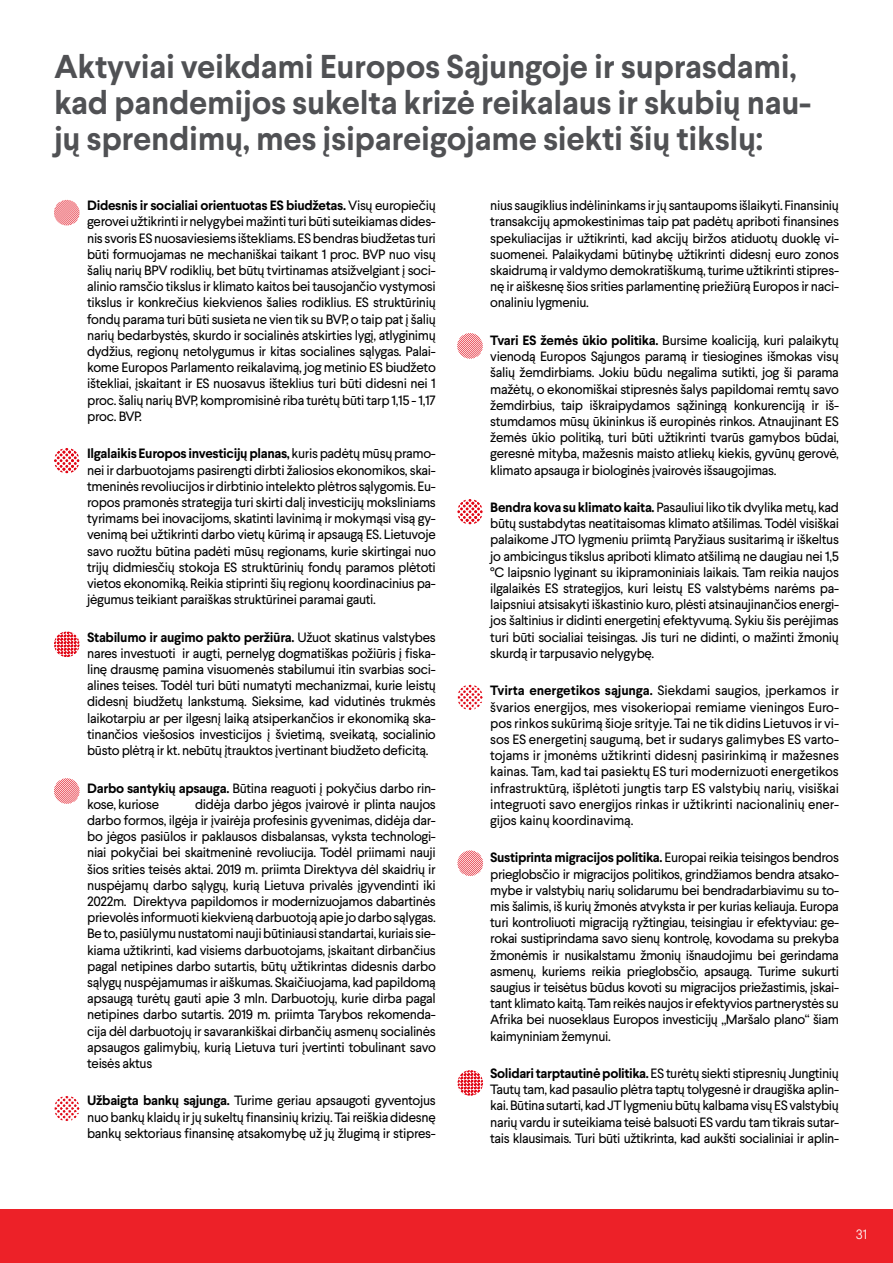
<style>
.page{position:relative;width:893px;height:1263px;background:#fff}
.page>*{position:absolute;margin:0;border:0;box-sizing:border-box;transform-origin:0 0}
.t1{font:700 33px/36px "Larsseit";letter-spacing:-.01em;color:#505154}
.t2{font:13.5px/16.2px "Larsseit";letter-spacing:-.025em;color:#000;text-align:justify}
.t3{font:300 13.5px "Larsseit";color:#fff}
.s1{font-weight:700}
</style>
<div class="page">
<div style="left:0;top:1209px;width:893px;height:54px;background:#ed2128"></div>
<svg style="left:54px;top:200px;width:26px;height:25px"></svg>
<svg style="left:457px;top:850px;width:26px;height:26px"></svg>
<svg style="left:457px;top:333px;width:26px;height:26px"></svg>
<svg style="left:54px;top:778px;width:26px;height:26px"></svg>
<svg style="left:54px;top:1096px;width:26px;height:25px"></svg>
<svg style="left:457px;top:685px;width:26px;height:25px"></svg>
<svg style="left:54px;top:631px;width:26px;height:26px"></svg>
<svg style="left:457px;top:1070px;width:26px;height:26px"></svg>
<svg style="left:457px;top:499px;width:26px;height:25px"></svg>
<svg style="left:54px;top:448px;width:26px;height:25px"></svg>
<h1 class="t1" style="left:54px;top:49px;width:759px">Aktyviai veikdami Europos Sąjungoje ir suprasdami, kad pandemijos sukelta krizė reikalaus ir skubių nau&shy;jų sprendimų, mes įsipareigojame siekti šių tikslų:</h1>
<p class="t2" style="left:87px;top:197px;width:350px"><span class="s1">Didesnis ir socialiai orientuotas ES biudžetas.</span> Visų europiečių gerovei užtikrinti ir nelygybei mažinti turi būti suteikiamas dides&shy;nis svoris ES nuosaviesiems ištekliams. ES bendras biudžetas turi būti formuojamas ne mechaniškai taikant 1 proc. BVP nuo visų šalių narių BPV rodiklių, bet būtų tvirtinamas atsižvelgiant į soci&shy;alinio ramsčio tikslus ir klimato kaitos bei tausojančio vystymosi tikslus ir konkrečius kiekvienos šalies rodiklius. ES struktūrinių fondų parama turi būti susieta ne vien tik su BVP, o taip pat į šalių narių bedarbystės, skurdo ir socialinės atskirties lygį, atlyginimų dydžius, regionų netolygumus ir kitas socialines sąlygas. Palai&shy;kome Europos Parlamento reikalavimą, jog metinio ES biudžeto ištekliai, įskaitant ir ES nuosavus išteklius turi būti didesni nei 1 proc. šalių narių BVP, kompromisinė riba turėtų būti tarp 1,15 - 1,17 proc. BVP.</p>
<p class="t2" style="left:87px;top:445px;width:350px"><span class="s1">Ilgalaikis Europos investicijų planas,</span> kuris padėtų mūsų pramo&shy;nei ir darbuotojams pasirengti dirbti žaliosios ekonomikos, skai&shy;tmeninės revoliucijos ir dirbtinio intelekto plėtros sąlygomis. Eu&shy;ropos pramonės strategija turi skirti dalį investicijų moksliniams tyrimams bei inovacijoms, skatinti lavinimą ir mokymąsi visą gy&shy;venimą bei užtikrinti darbo vietų kūrimą ir apsaugą ES. Lietuvoje savo ruožtu būtina padėti mūsų regionams, kurie skirtingai nuo trijų didmiesčių stokoja ES struktūrinių fondų paramos plėtoti vietos ekonomiką. Reikia stiprinti šių regionų koordinacinius pa&shy;jėgumus teikiant paraiškas struktūrinei paramai gauti.</p>
<p class="t2" style="left:87px;top:629px;width:350px"><span class="s1">Stabilumo ir augimo pakto peržiūra.</span> Užuot skatinus valstybes nares investuoti ir augti, pernelyg dogmatiškas požiūris į fiska&shy;linę drausmę pamina visuomenės stabilumui itin svarbias soci&shy;alines teises. Todėl turi būti numatyti mechanizmai, kurie leistų didesnį biudžetų lankstumą. Sieksime, kad vidutinės trukmės laikotarpiu ar per ilgesnį laiką atsiperkančios ir ekonomiką ska&shy;tinančios viešosios investicijos į švietimą, sveikatą, socialinio būsto plėtrą ir kt. nebūtų įtrauktos įvertinant biudžeto deficitą.</p>
<p class="t2" style="left:87px;top:780px;width:350px"><span class="s1">Darbo santykių apsauga.</span> Būtina reaguoti į pokyčius darbo rin&shy;kose, kuriose</p>
<p class="t2" style="left:87px;top:796px;width:350px;text-indent:108px">didėja darbo jėgos įvairovė ir plinta naujos darbo formos, ilgėja ir įvairėja profesinis gyvenimas, didėja dar&shy;bo jėgos pasiūlos ir paklausos disbalansas, vyksta technologi&shy;niai pokyčiai bei skaitmeninė revoliucija. Todėl priimami nauji šios srities teisės aktai. 2019 m. priimta Direktyva dėl skaidrių ir nuspėjamų darbo sąlygų, kurią Lietuva privalės įgyvendinti iki 2022m. Direktyva papildomos ir modernizuojamos dabartinės prievolės informuoti kiekvieną darbuotoją apie jo darbo sąlygas.<br>Be to, pasiūlymu nustatomi nauji būtiniausi standartai, kuriais sie&shy;kiama užtikrinti, kad visiems darbuotojams, įskaitant dirbančius pagal netipines darbo sutartis, būtų užtikrintas didesnis darbo sąlygų nuspėjamumas ir aiškumas. Skaičiuojama, kad papildomą apsaugą turėtų gauti apie 3 mln. Darbuotojų, kurie dirba pagal netipines darbo sutartis. 2019 m. priimta Tarybos rekomenda&shy;cija dėl darbuotojų ir savarankiškai dirbančių asmenų socialinės apsaugos galimybių, kurią Lietuva turi įvertinti tobulinant savo teisės aktus</p>
<p class="t2" style="left:87px;top:1092px;width:350px"><span class="s1">Užbaigta bankų sąjunga.</span> Turime geriau apsaugoti gyventojus nuo bankų klaidų ir jų sukeltų finansinių krizių. Tai reiškia didesnę bankų sektoriaus finansinę atsakomybę už jų žlugimą ir stipres-</p>
<p class="t2" style="left:490px;top:197px;width:350px">nius saugiklius indėlininkams ir jų santaupoms išlaikyti. Finansinių transakcijų apmokestinimas taip pat padėtų apriboti finansines spekuliacijas ir užtikrinti, kad akcijų biržos atiduotų duoklę vi&shy;suomenei. Palaikydami būtinybę užtikrinti didesnį euro zonos skaidrumą ir valdymo demokratiškumą, turime užtikrinti stipres&shy;nę ir aiškesnę šios srities parlamentinę priežiūrą Europos ir naci&shy;onaliniu lygmeniu.</p>
<p class="t2" style="left:490px;top:332px;width:350px"><span class="s1">Tvari ES žemės ūkio politika.</span> Bursime koaliciją, kuri palaikytų vienodą Europos Sąjungos paramą ir tiesiogines išmokas visų šalių žemdirbiams. Jokiu būdu negalima sutikti, jog ši parama mažėtų, o ekonomiškai stipresnės šalys papildomai remtų savo žemdirbius, taip iškraipydamos sąžiningą konkurenciją ir iš&shy;stumdamos mūsų ūkininkus iš europinės rinkos. Atnaujinant ES žemės ūkio politiką, turi būti užtikrinti tvarūs gamybos būdai, geresnė mityba, mažesnis maisto atliekų kiekis, gyvūnų gerovė, klimato apsauga ir biologinės įvairovės išsaugojimas.</p>
<p class="t2" style="left:490px;top:499px;width:350px"><span class="s1">Bendra kova su klimato kaita.</span> Pasauliui liko tik dvylika metų, kad būtų sustabdytas neatitaisomas klimato atšilimas. Todėl visiškai palaikome JTO lygmeniu priimtą Paryžiaus susitarimą ir iškeltus jo ambicingus tikslus apriboti klimato atšilimą ne daugiau nei 1,5 °C laipsnio lyginant su ikipramoniniais laikais. Tam reikia naujos ilgalaikės ES strategijos, kuri leistų ES valstybėms narėms pa&shy;laipsniui atsisakyti iškastinio kuro, plėsti atsinaujinančios energi&shy;jos šaltinius ir didinti energetinį efektyvumą. Sykiu šis perėjimas turi būti socialiai teisingas. Jis turi ne didinti, o mažinti žmonių skurdą ir tarpusavio nelygybę.</p>
<p class="t2" style="left:490px;top:682px;width:350px"><span class="s1">Tvirta energetikos sąjunga.</span> Siekdami saugios, įperkamos ir švarios energijos, mes visokeriopai remiame vieningos Euro&shy;pos rinkos sukūrimą šioje srityje. Tai ne tik didins Lietuvos ir vi&shy;sos ES energetinį saugumą, bet ir sudarys galimybes ES varto&shy;tojams ir įmonėms užtikrinti didesnį pasirinkimą ir mažesnes kainas. Tam, kad tai pasiektų ES turi modernizuoti energetikos infrastruktūrą, išplėtoti jungtis tarp ES valstybių narių, visiškai integruoti savo energijos rinkas ir užtikrinti nacionalinių ener&shy;gijos kainų koordinavimą.</p>
<p class="t2" style="left:490px;top:849px;width:350px"><span class="s1">Sustiprinta migracijos politika.</span> Europai reikia teisingos bendros prieglobsčio ir migracijos politikos, grindžiamos bendra atsako&shy;mybe ir valstybių narių solidarumu bei bendradarbiavimu su to&shy;mis šalimis, iš kurių žmonės atvyksta ir per kurias keliauja. Europa turi kontroliuoti migraciją ryžtingiau, teisingiau ir efektyviau: ge&shy;rokai sustiprindama savo sienų kontrolę, kovodama su prekyba žmonėmis ir nusikalstamu žmonių išnaudojimu bei gerindama asmenų, kuriems reikia prieglobsčio, apsaugą. Turime sukurti saugius ir teisėtus būdus kovoti su migracijos priežastimis, įskai&shy;tant klimato kaitą. Tam reikės naujos ir efektyvios partnerystės su Afrika bei nuoseklaus Europos investicijų „Maršalo plano“ šiam kaimyniniam žemynui.</p>
<p class="t2" style="left:490px;top:1065px;width:350px"><span class="s1">Solidari tarptautinė politika.</span> ES turėtų siekti stipresnių Jungtinių Tautų tam, kad pasaulio plėtra taptų tolygesnė ir draugiška aplin&shy;kai. Būtina sutarti, kad JT lygmeniu būtų kalbama visų ES valstybių narių vardu ir suteikiama teisė balsuoti ES vardu tam tikrais sutar&shy;tais klausimais. Turi būti užtikrinta, kad aukšti socialiniai ir aplin-</p>
<p class="t3" style="left:856px;top:1226px;width:13px">31</p>
</div>
